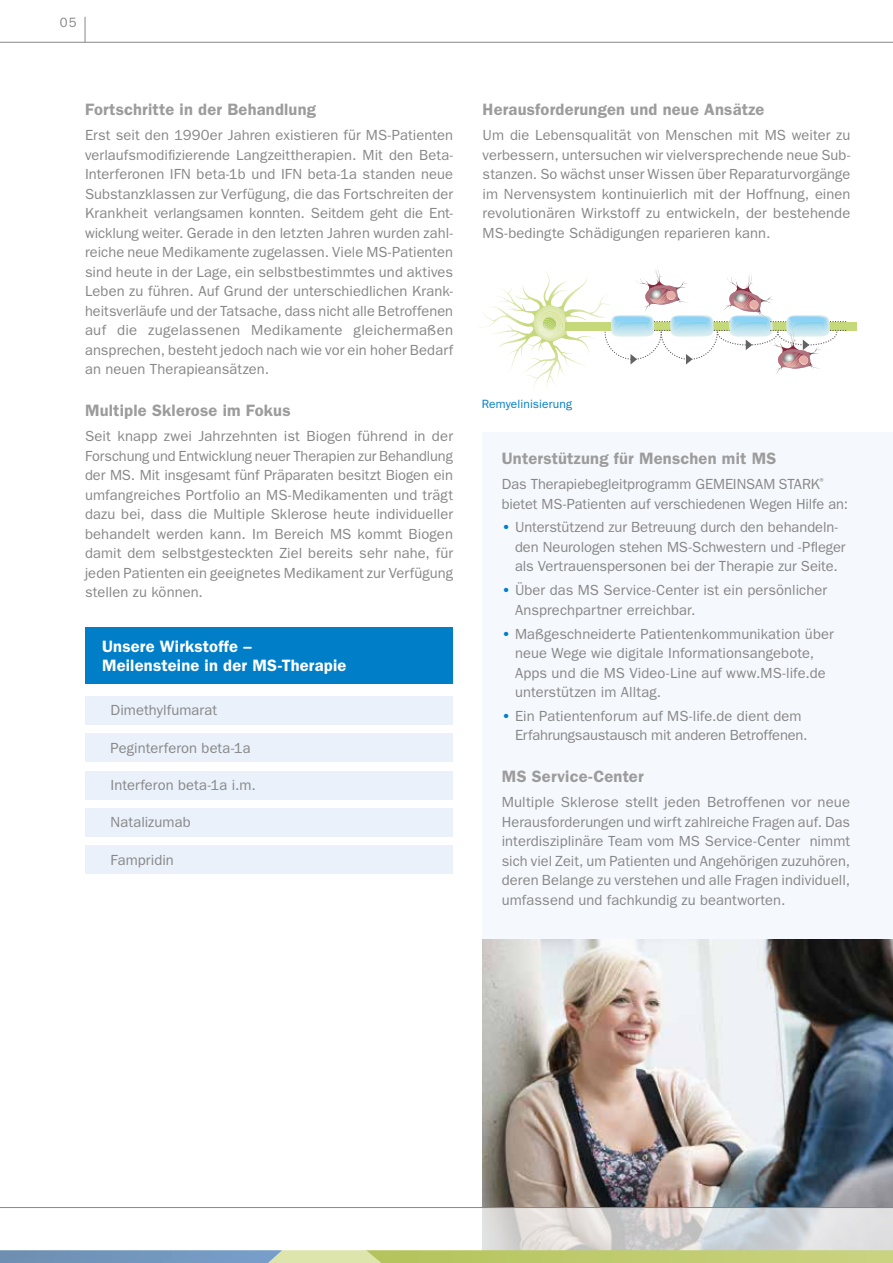
<style>
.page{position:relative;width:893px;height:1263px;background:#fff}
.page>*{position:absolute;margin:0;border:0;box-sizing:border-box;transform-origin:0 0}
.t1{font:16.5px "Franklin Gothic LT Pro Dm";letter-spacing:.01em;color:#9d9c9c}
.t2{font:16.5px/19.5px "Franklin Gothic LT Pro Dm";letter-spacing:.01em;color:#fff}
.t3{font:14.7px/19.5px "Franklin Gothic LT Pro";letter-spacing:.005em;color:#878787}
.t4{font:13.5px "Franklin Gothic LT Pro";color:#878787}
.t5{font:12px "Franklin Gothic LT Pro";letter-spacing:.01em;color:#007fc8}
.s1{font-family:"Franklin Gothic LT Pro Dm";color:#007fc8}
</style>
<div class="page">
<div style="left:483px;top:433px;width:410px;height:709px;background:#f5f8fd"></div>
<img style="left:483px;top:940px;width:410px;height:267px">
<svg style="left:482px;top:1208px;width:411px;height:42px;background:#d7d7d8"></svg>
<hr style="left:0;top:1207px;width:893px;height:1px;background:#878787">
<hr style="left:0;top:42px;width:893px;height:1px;background:#878787">
<svg style="left:85px;top:17px;width:1px;height:25px"></svg>
<svg style="left:282px;top:1250px;width:611px;height:13px;background:#c4cf79"></svg>
<img style="left:0;top:1250px;width:282px;height:13px">
<div style="left:85px;top:628px;width:368px;height:56px;background:#007fc8"></div>
<div style="left:85px;top:733px;width:368px;height:29px;background:#eaf1fb"></div>
<div style="left:85px;top:808px;width:368px;height:29px;background:#eaf1fb"></div>
<div style="left:85px;top:845px;width:368px;height:29px;background:#eaf1fb"></div>
<div style="left:85px;top:696px;width:368px;height:29px;background:#eaf1fb"></div>
<div style="left:85px;top:771px;width:368px;height:28px;background:#eaf1fb"></div>
<svg style="left:494px;top:272px;width:73px;height:69px"></svg>
<div style="left:566px;top:322px;width:291px;height:8px;background:#c5d87a"></div>
<svg style="left:604px;top:270px;width:242px;height:104px"></svg>
<p class="t4" style="left:60px;top:15px;width:18px">05</p>
<p class="t1" style="left:85px;top:99px;width:233px">Fortschritte in der Behandlung</p>
<p class="t3" style="left:85px;top:125px;width:370px;text-align:justify">Erst seit den 1990er Jahren existieren für MS-Patienten verlaufsmodifizierende Langzeittherapien. Mit den Beta-Interferonen IFN beta-1b und IFN beta-1a standen neue Substanzklassen zur Verfügung, die das Fortschreiten der Krankheit verlangsamen konnten. Seitdem geht die Ent&shy;wicklung weiter. Gerade in den letzten Jahren wurden zahl&shy;reiche neue Medikamente zugelassen. Viele MS-Patienten sind heute in der Lage, ein selbstbestimmtes und aktives Leben zu führen. Auf Grund der unterschiedlichen Krank&shy;heitsverläufe und der Tatsache, dass nicht alle Betroffenen auf die zugelassenen Medikamente gleichermaßen ansprechen, besteht jedoch nach wie vor ein hoher Bedarf an neuen Therapieansätzen.</p>
<p class="t1" style="left:85px;top:400px;width:207px">Multiple Sklerose im Fokus</p>
<p class="t3" style="left:85px;top:426px;width:370px;text-align:justify">Seit knapp zwei Jahrzehnten ist Biogen führend in der Forschung und Entwicklung neuer Therapien zur Behandlung der MS. Mit insgesamt fünf Präparaten besitzt Biogen ein umfangreiches Portfolio an MS-Medikamenten und trägt dazu bei, dass die Multiple Sklerose heute individueller behandelt werden kann. Im Bereich MS kommt Biogen damit dem selbstgesteckten Ziel bereits sehr nahe, für jeden Patienten ein geeignetes Medikament zur Verfügung stellen zu können.</p>
<p class="t2" style="left:102px;top:636px;width:246px">Unsere Wirkstoffe –<br>Meilensteine in der MS-Therapie</p>
<p class="t3" style="left:111px;top:701px;width:108px">Dimethylfumarat</p>
<p class="t3" style="left:111px;top:738px;width:142px">Peginterferon beta-1a</p>
<p class="t3" style="left:111px;top:775px;width:147px">Interferon beta-1a i.m.</p>
<p class="t3" style="left:111px;top:813px;width:82px">Natalizumab</p>
<p class="t3" style="left:111px;top:850px;width:65px">Fampridin</p>
<p class="t1" style="left:483px;top:99px;width:283px">Herausforderungen und neue Ansätze</p>
<p class="t3" style="left:483px;top:125px;width:369px;text-align:justify">Um die Lebensqualität von Menschen mit MS weiter zu verbessern, untersuchen wir vielversprechende neue Sub&shy;stanzen. So wächst unser Wissen über Reparaturvorgänge im Nervensystem kontinuierlich mit der Hoffnung, einen revolutionären Wirkstoff zu entwickeln, der bestehende MS-bedingte Schädigungen reparieren kann.</p>
<p class="t5" style="left:482px;top:397px;width:92px">Remyelinisierung</p>
<p class="t1" style="left:502px;top:448px;width:276px">Unterstützung für Menschen mit MS</p>
<p class="t3" style="left:502px;top:475px;width:348px">Das Therapiebegleitprogramm GEMEINSAM STARK<sup>® </sup>bietet MS-Patienten auf verschiedenen Wegen Hilfe an:</p>
<p class="t3" style="left:515px;top:518px;width:332px;text-indent:-13px"><span class="s1">•</span> Unterstützend zur Betreuung durch den behandeln&shy;den Neurologen stehen MS-Schwestern und -Pfleger als Vertrauenspersonen bei der Therapie zur Seite.</p>
<p class="t3" style="left:515px;top:581px;width:314px;text-indent:-13px"><span class="s1">•</span> Über das MS Service-Center ist ein persönlicher<br>Ansprechpartner erreichbar.</p>
<p class="t3" style="left:515px;top:624px;width:320px;text-indent:-13px"><span class="s1">•</span> Maßgeschneiderte Patientenkommunikation über neue Wege wie digitale Informationsangebote, Apps und die MS Video-Line auf www.MS-life.de unterstützen im Alltag.</p>
<p class="t3" style="left:515px;top:706px;width:294px;text-indent:-13px"><span class="s1">•</span> Ein Patientenforum auf MS-life.de dient dem<br>Erfahrungsaustausch mit anderen Betroffenen.</p>
<p class="t1" style="left:502px;top:766px;width:143px">MS Service-Center</p>
<p class="t3" style="left:502px;top:793px;width:350px;text-align:justify">Multiple Sklerose stellt jeden Betroffenen vor neue Herausforderungen und wirft zahlreiche Fragen auf. Das interdisziplinäre Team vom MS Service-Center nimmt sich viel Zeit, um Patienten und Angehörigen zuzuhören, deren Belange zu verstehen und alle Fragen individuell, umfassend und fachkundig zu beantworten.</p>
</div>
